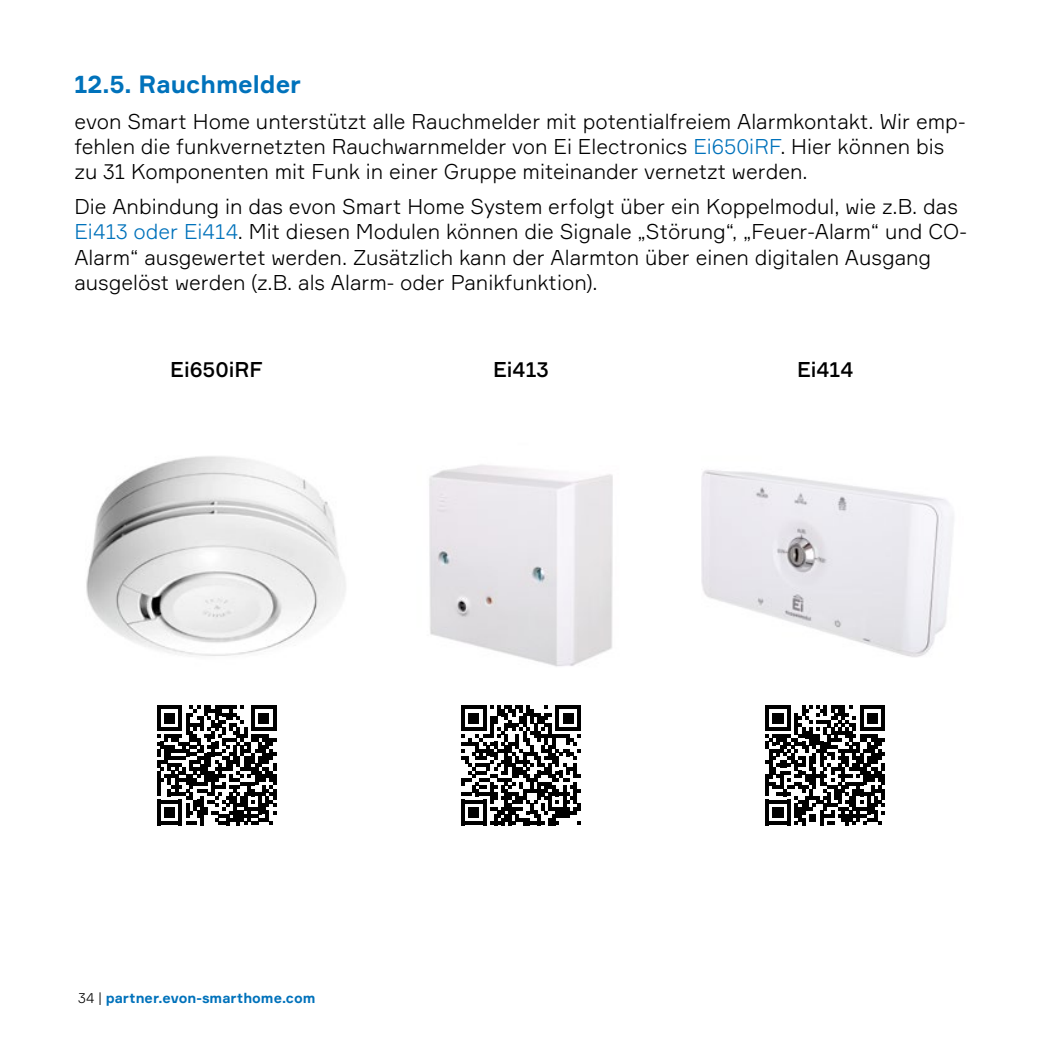
<style>
.page{position:relative;width:1042px;height:1042px;background:#fff}
.page>*{position:absolute;margin:0;border:0;box-sizing:border-box;transform-origin:0 0}
.t1{font:700 24.5px "Formular";color:#0072bb}
.t2{font:300 21px/25.2px "Formular";color:#000}
.t3{font:500 21px "Formular";color:#000}
.t4{font:700 14px "Formular";color:#0072bb}
.s1{color:#0072bb}
.s2{font-weight:300;color:#000}
</style>
<div class="page">
<img style="left:86px;top:456px;width:260px;height:200px">
<img style="left:429px;top:464px;width:184px;height:203px">
<img style="left:701px;top:470px;width:253px;height:187px">
<svg style="left:157px;top:705px;width:120px;height:120px"></svg>
<svg style="left:461px;top:705px;width:120px;height:120px"></svg>
<svg style="left:765px;top:705px;width:120px;height:120px"></svg>
<p class="t1" style="left:74px;top:70px;width:228px">12.5. Rauchmelder</p>
<p class="t2" style="left:74px;top:108px;width:893px">evon Smart Home unterstützt alle Rauchmelder mit potentialfreiem Alarmkontakt. Wir emp&shy;fehlen die funkvernetzten Rauchwarnmelder von Ei Electronics <span class="s1">Ei650iRF</span>. Hier können bis zu 31 Komponenten mit Funk in einer Gruppe miteinander vernetzt werden.</p>
<p class="t2" style="left:74px;top:194px;width:894px">Die Anbindung in das evon Smart Home System erfolgt über ein Koppelmodul, wie z.B. das <span class="s1">Ei413 oder Ei414</span>. Mit diesen Modulen können die Signale „Störung“, „Feuer-Alarm“ und CO-Alarm“ ausgewertet werden. Zusätzlich kann der Alarmton über einen digitalen Ausgang ausgelöst werden (z.B. als Alarm- oder Panikfunktion).</p>
<p class="t3" style="left:170px;top:357px;width:94px">Ei650iRF</p>
<p class="t3" style="left:493px;top:357px;width:57px">Ei413</p>
<p class="t3" style="left:797px;top:357px;width:58px">Ei414</p>
<p class="t4" style="left:78px;top:989px;width:239px"><span class="s2">34 |</span> partner.evon-smarthome.com</p>
</div>
